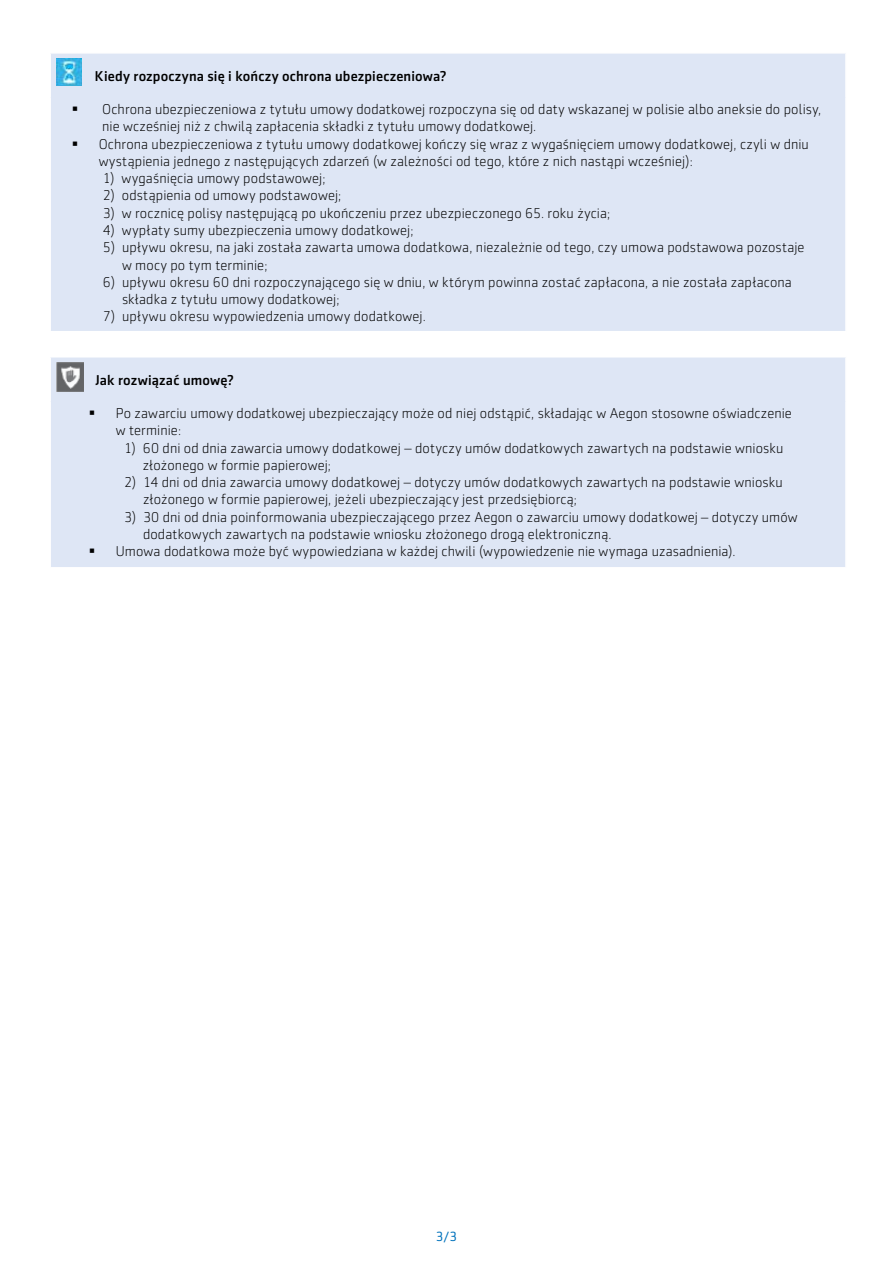
<style>
.page{position:relative;width:893px;height:1263px;background:#fff}
.page>*{position:absolute;margin:0;border:0;box-sizing:border-box;transform-origin:0 0}
.t1{font:300 14.4px/17.2px "Sentico Sans DT";letter-spacing:.01em;color:#000}
.t2{font:500 14.4px "Sentico Sans DT";letter-spacing:.01em;color:#000}
.t3{font:13.5px "Sentico Sans DT";color:#0072bc}
</style>
<div class="page">
<div style="left:51px;top:54px;width:794px;height:513px;background:#dee6f5"></div>
<div style="left:50px;top:332px;width:796px;height:25px;background:#fff"></div>
<hr style="left:49px;top:331px;width:798px;height:1px;background:#fff">
<img style="left:56px;top:59px;width:26px;height:26px">
<img style="left:56px;top:363px;width:28px;height:28px">
<svg style="left:73px;top:107px;width:4px;height:4px"></svg>
<svg style="left:73px;top:141px;width:4px;height:4px"></svg>
<svg style="left:90px;top:411px;width:4px;height:4px"></svg>
<svg style="left:90px;top:549px;width:4px;height:4px"></svg>
<p class="t2" style="left:95px;top:68px;width:353px">Kiedy rozpoczyna się i kończy ochrona ubezpieczeniowa?</p>
<p class="t1" style="left:99px;top:101px;width:724px">Ochrona ubezpieczeniowa z tytułu umowy dodatkowej rozpoczyna się od daty wskazanej w polisie albo aneksie do polisy, nie wcześniej niż z chwilą zapłacenia składki z tytułu umowy dodatkowej.<br>Ochrona ubezpieczeniowa z tytułu umowy dodatkowej kończy się wraz z wygaśnięciem umowy dodatkowej, czyli w dniu wystąpienia jednego z następujących zdarzeń (w zależności od tego, które z nich nastąpi wcześniej):</p>
<p class="t1" style="left:103px;top:170px;width:224px">1) wygaśnięcia umowy podstawowej;</p>
<p class="t1" style="left:103px;top:187px;width:240px">2) odstąpienia od umowy podstawowej;</p>
<p class="t1" style="left:103px;top:204px;width:509px">3) w rocznicę polisy następującą po ukończeniu przez ubezpieczonego 65. roku życia;</p>
<p class="t1" style="left:103px;top:222px;width:312px">4) wypłaty sumy ubezpieczenia umowy dodatkowej;</p>
<p class="t1" style="left:122px;top:239px;width:684px;text-indent:-19px">5) upływu okresu, na jaki została zawarta umowa dodatkowa, niezależnie od tego, czy umowa podstawowa pozostaje w mocy po tym terminie;</p>
<p class="t1" style="left:122px;top:273px;width:671px;text-indent:-19px">6) upływu okresu 60 dni rozpoczynającego się w dniu, w którym powinna zostać zapłacona, a nie została zapłacona składka z tytułu umowy dodatkowej;</p>
<p class="t1" style="left:103px;top:308px;width:324px">7) upływu okresu wypowiedzenia umowy dodatkowej.</p>
<p class="t2" style="left:95px;top:372px;width:140px">Jak rozwiązać umowę?</p>
<p class="t1" style="left:116px;top:405px;width:678px">Po zawarciu umowy dodatkowej ubezpieczający może od niej odstąpić, składając w Aegon stosowne oświadczenie w terminie:</p>
<p class="t1" style="left:143px;top:439px;width:642px;text-indent:-19px">1) 60 dni od dnia zawarcia umowy dodatkowej – dotyczy umów dodatkowych zawartych na podstawie wniosku złożonego w formie papierowej;</p>
<p class="t1" style="left:143px;top:474px;width:641px;text-indent:-19px">2) 14 dni od dnia zawarcia umowy dodatkowej – dotyczy umów dodatkowych zawartych na podstawie wniosku złożonego w formie papierowej, jeżeli ubezpieczający jest przedsiębiorcą;</p>
<p class="t1" style="left:124px;top:508px;width:675px">3) 30 dni od dnia poinformowania ubezpieczającego przez Aegon o zawarciu umowy dodatkowej – dotyczy umów</p>
<p class="t1" style="left:143px;top:526px;width:470px">dodatkowych zawartych na podstawie wniosku złożonego drogą elektroniczną.</p>
<p class="t1" style="left:116px;top:543px;width:621px">Umowa dodatkowa może być wypowiedziana w każdej chwili (wypowiedzenie nie wymaga uzasadnienia).</p>
<p class="t3" style="left:436px;top:1229px;width:23px">3/3</p>
</div>
